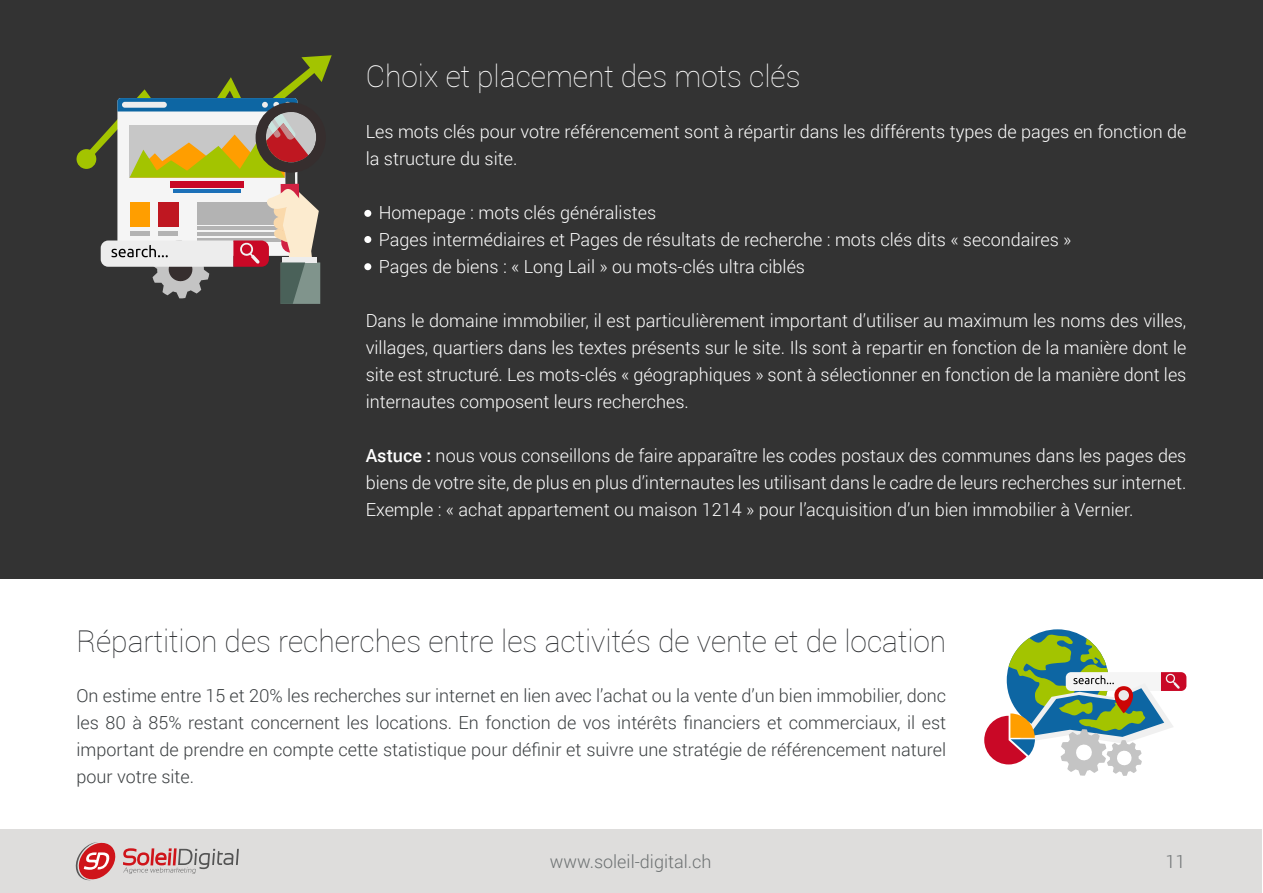
<style>
.page{position:relative;width:1263px;height:893px;background:#fff}
.page>*{position:absolute;margin:0;border:0;box-sizing:border-box;transform-origin:0 0}
.t1{font:100 30px "Roboto";color:#2b2d30}
.t2{font:100 30px "Roboto";color:#fff}
.t3{font:300 18px/27px "Roboto";color:#fff}
.t4{font:300 18px/27px "Roboto";color:#3b3f41;text-align:justify}
.t5{font:300 18px "Roboto";color:#6d7172}
.s1{font-weight:500}
</style>
<div class="page">
<div style="left:0;top:0;width:1262px;height:578px;background:#333"></div>
<div style="left:77px;top:149px;width:19px;height:20px;background:#a3c400;border-radius:50%"></div>
<div style="left:117px;top:98px;width:180px;height:158px;background:linear-gradient(to right,#f5f6f6,#f4f2f2);border-radius:3px"></div>
<div style="left:170px;top:181px;width:73px;height:6px;background:#c90826"></div>
<div style="left:285px;top:170px;width:10px;height:24px;background:#3d3d3b"></div>
<svg style="left:85px;top:55px;width:247px;height:122px"></svg>
<svg style="left:101px;top:184px;width:219px;height:120px"></svg>
<svg style="left:984px;top:629px;width:202px;height:147px"></svg>
<div style="left:0;top:829px;width:1261px;height:64px;background:#dedddc"></div>
<svg style="left:75px;top:842px;width:164px;height:39px"></svg>
<div style="left:364px;top:210px;width:7px;height:7px;background:#fff;border-radius:50%"></div>
<div style="left:364px;top:236px;width:7px;height:7px;background:#fff;border-radius:50%"></div>
<div style="left:364px;top:263px;width:7px;height:7px;background:#fff;border-radius:50%"></div>
<h1 class="t2" style="left:366px;top:55px;width:436px">Choix et placement des mots clés</h1>
<p class="t3" style="left:366px;top:117px;width:822px">Les mots clés pour votre référencement sont à répartir dans les différents types de pages en fonction de la structure du site.</p>
<p class="t3" style="left:379px;top:198px;width:694px">Homepage : mots clés généralistes<br>Pages intermédiaires et Pages de résultats de recherche : mots clés dits « secondaires »<br>Pages de biens : « Long Lail » ou mots-clés ultra ciblés</p>
<p class="t3" style="left:366px;top:306px;width:822px;text-align:justify">Dans le domaine immobilier, il est particulièrement important d’utiliser au maximum les noms des villes, villages, quartiers dans les textes présents sur le site. Ils sont à repartir en fonction de la manière dont le site est structuré. Les mots-clés « géographiques » sont à sélectionner en fonction de la manière dont les internautes composent leurs recherches.</p>
<p class="t3" style="left:366px;top:441px;width:822px;text-align:justify"><span class="s1">Astuce :</span> nous vous conseillons de faire apparaître les codes postaux des communes dans les pages des biens de votre site, de plus en plus d’internautes les utilisant dans le cadre de leurs recherches sur internet.<br>Exemple : « achat appartement ou maison 1214 » pour l’acquisition d’un bien immobilier à Vernier.</p>
<h1 class="t1" style="left:77px;top:621px;width:871px">Répartition des recherches entre les activités de vente et de location</h1>
<p class="t4" style="left:77px;top:682px;width:871px">On estime entre 15 et 20% les recherches sur internet en lien avec l’achat ou la vente d’un bien immobilier, donc les 80 à 85% restant concernent les locations. En fonction de vos intérêts financiers et commerciaux, il est important de prendre en compte cette statistique pour définir et suivre une stratégie de référencement naturel pour votre site.</p>
<p class="t5" style="left:550px;top:849px;width:163px">www.soleil-digital.ch</p>
<p class="t5" style="left:1165px;top:849px;width:21px">11</p>
</div>
